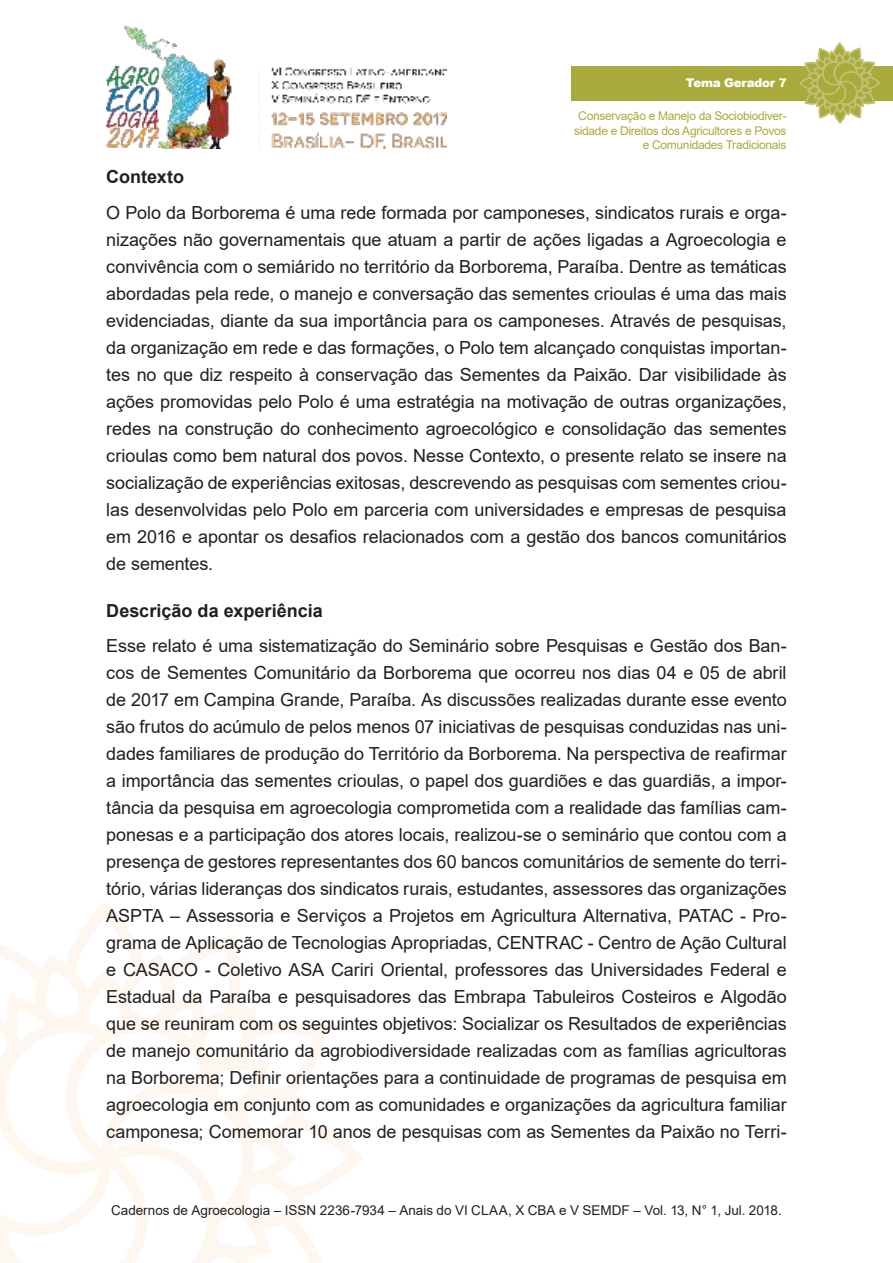
<style>
.page{position:relative;width:893px;height:1263px;background:#fff}
.page>*{position:absolute;margin:0;border:0;box-sizing:border-box;transform-origin:0 0}
.t1{font:18px/27px "Arial";letter-spacing:-.005em;color:#221f1f;text-align:justify}
.t2{font:700 18px "Arial";color:#221f1f}
.t3{font:13.5px "Arial";color:#221f1f}
.t4{font:12px/14.4px "Arial";letter-spacing:-.025em;color:#a8ab3c;text-align:right}
.t5{font:900 12px "Arial";letter-spacing:-.025em;color:#fff}
</style>
<div class="page">
<img style="left:106px;top:25px;width:340px;height:124px">
<svg style="left:0;top:910px;width:363px;height:353px"></svg>
<div style="left:571px;top:66px;width:322px;height:34px;background:#a8ab3c"></div>
<svg style="left:798px;top:43px;width:83px;height:81px"></svg>
<p class="t5" style="left:686px;top:76px;width:102px">Tema Gerador 7</p>
<p class="t4" style="left:574px;top:110px;width:214px">Conservação e Manejo da Sociobiodiver&shy;sidade e Direitos dos Agricultores e Povos e Comunidades Tradicionais</p>
<p class="t2" style="left:106px;top:170px;width:79px">Contexto</p>
<p class="t1" style="left:106px;top:201px;width:682px">O Polo da Borborema é uma rede formada por camponeses, sindicatos rurais e orga&shy;nizações não governamentais que atuam a partir de ações ligadas a Agroecologia e convivência com o semiárido no território da Borborema, Paraíba. Dentre as temáticas abordadas pela rede, o manejo e conversação das sementes crioulas é uma das mais evidenciadas, diante da sua importância para os camponeses. Através de pesquisas, da organização em rede e das formações, o Polo tem alcançado conquistas importan&shy;tes no que diz respeito à conservação das Sementes da Paixão. Dar visibilidade às ações promovidas pelo Polo é uma estratégia na motivação de outras organizações, redes na construção do conhecimento agroecológico e consolidação das sementes crioulas como bem natural dos povos. Nesse Contexto, o presente relato se insere na socialização de experiências exitosas, descrevendo as pesquisas com sementes criou&shy;las desenvolvidas pelo Polo em parceria com universidades e empresas de pesquisa em 2016 e apontar os desafios relacionados com a gestão dos bancos comunitários de sementes.</p>
<p class="t2" style="left:106px;top:604px;width:218px">Descrição da experiência</p>
<p class="t1" style="left:106px;top:634px;width:682px">Esse relato é uma sistematização do Seminário sobre Pesquisas e Gestão dos Ban&shy;cos de Sementes Comunitário da Borborema que ocorreu nos dias 04 e 05 de abril de 2017 em Campina Grande, Paraíba. As discussões realizadas durante esse evento são frutos do acúmulo de pelos menos 07 iniciativas de pesquisas conduzidas nas uni&shy;dades familiares de produção do Território da Borborema. Na perspectiva de reafirmar a importância das sementes crioulas, o papel dos guardiões e das guardiãs, a impor&shy;tância da pesquisa em agroecologia comprometida com a realidade das famílias cam&shy;ponesas e a participação dos atores locais, realizou-se o seminário que contou com a presença de gestores representantes dos 60 bancos comunitários de semente do terri&shy;tório, várias lideranças dos sindicatos rurais, estudantes, assessores das organizações ASPTA – Assessoria e Serviços a Projetos em Agricultura Alternativa, PATAC - Pro&shy;grama de Aplicação de Tecnologias Apropriadas, CENTRAC - Centro de Ação Cultural e CASACO - Coletivo ASA Cariri Oriental, professores das Universidades Federal e Estadual da Paraíba e pesquisadores das Embrapa Tabuleiros Costeiros e Algodão que se reuniram com os seguintes objetivos: Socializar os Resultados de experiências de manejo comunitário da agrobiodiversidade realizadas com as famílias agricultoras na Borborema; Definir orientações para a continuidade de programas de pesquisa em agroecologia em conjunto com as comunidades e organizações da agricultura familiar camponesa; Comemorar 10 anos de pesquisas com as Sementes da Paixão no Terri-</p>
<p class="t3" style="left:111px;top:1205px;width:672px">Cadernos de Agroecologia – ISSN 2236-7934 – Anais do VI CLAA, X CBA e V SEMDF – Vol. 13, N° 1, Jul. 2018.</p>
</div>
